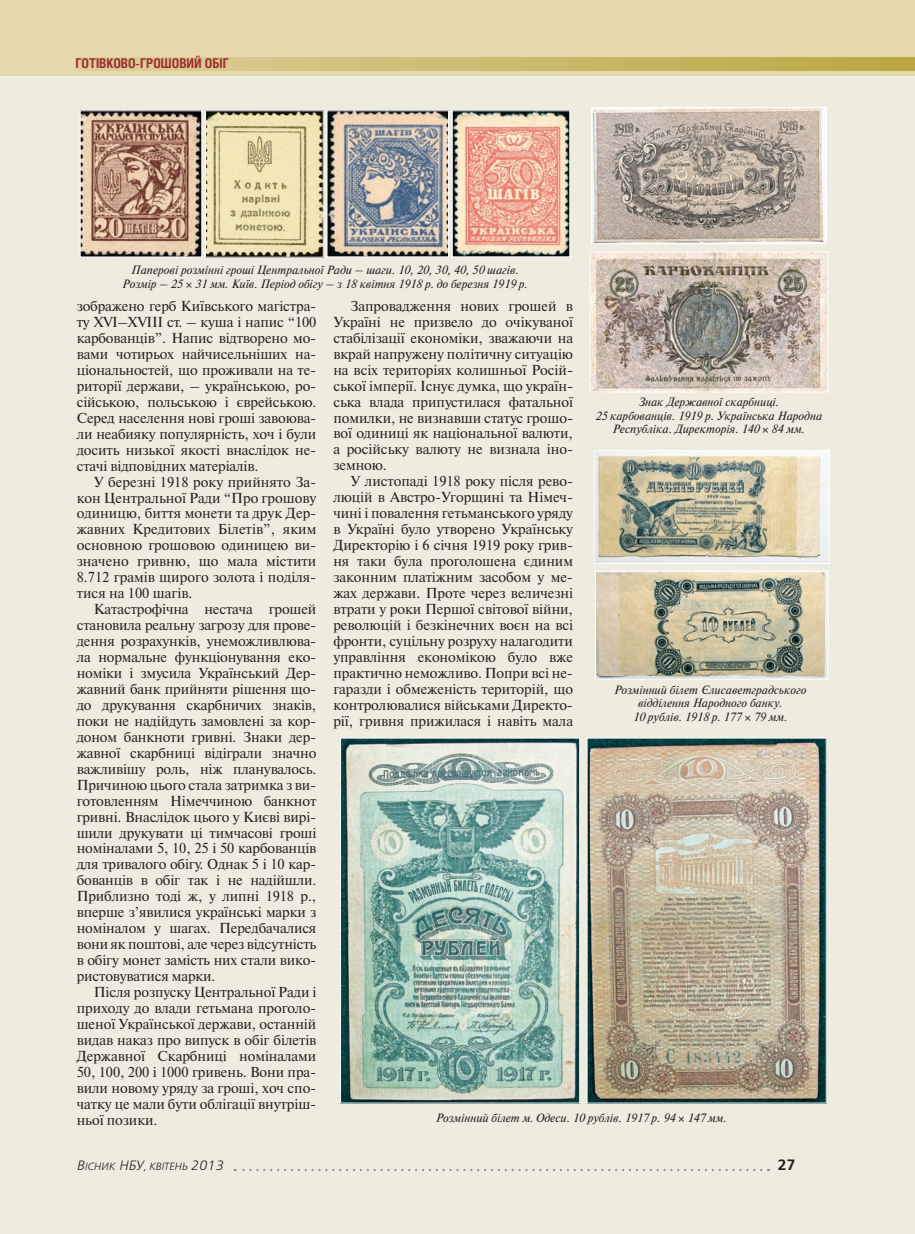
<style>
.page{position:relative;width:915px;height:1234px;background:#fff}
.page>*{position:absolute;margin:0;border:0;box-sizing:border-box;transform-origin:0 0}
.t1{font:15px "Free Set Demi Bold C";color:#231f20}
.Текст__N{font:14.4px/15.9px "Newton C";letter-spacing:-.005em;color:#231f20;text-align:justify}
.РАЗДЕЛ{font:700 13.5px "Helios Cond";color:#9e2d32}
.Фото{font:italic 12px/13.5px "Newton C";color:#231f20;text-align:center}
.t2{font:italic 10.5px "Free Set Light C";color:#231f20}
.s1{font-size:13.5px}
</style>
<div class="page">
<div style="left:0;top:0;width:914px;height:77px;background:#e5d8ae"></div>
<svg style="left:78px;top:57px;width:836px;height:14px"></svg>
<div style="left:0;top:77px;width:914px;height:1156px;background:#eeecde"></div>
<svg style="left:234px;top:1169px;width:527px;height:1px"></svg>
<img style="left:82px;top:112px;width:118px;height:143px">
<img style="left:328px;top:112px;width:119px;height:143px">
<div style="left:326px;top:110px;width:123px;height:147px;border:1px solid #fff"></div>
<img style="left:454px;top:112px;width:114px;height:143px">
<img style="left:207px;top:112px;width:114px;height:143px">
<img style="left:593px;top:109px;width:231px;height:133px">
<div style="left:591px;top:107px;width:235px;height:137px;border:1px solid #fff"></div>
<img style="left:591px;top:254px;width:235px;height:136px">
<div style="left:589px;top:252px;width:239px;height:140px;border:1px solid #fff"></div>
<img style="left:588px;top:739px;width:236px;height:362px">
<div style="left:586px;top:737px;width:240px;height:366px;border:1px solid #fff"></div>
<img style="left:342px;top:739px;width:236px;height:362px">
<div style="left:340px;top:737px;width:240px;height:366px;border:1px solid #fff"></div>
<img style="left:597px;top:572px;width:229px;height:105px">
<div style="left:595px;top:570px;width:233px;height:109px;border:1px solid #fff"></div>
<img style="left:595px;top:452px;width:232px;height:109px">
<div style="left:593px;top:450px;width:236px;height:113px;border:1px solid #fff"></div>
<p class="РАЗДЕЛ" style="left:75px;top:55px;width:155px">ГОТІВКОВО-ГРОШОВИЙ ОБІГ</p>
<p class="Фото" style="left:122px;top:263px;width:407px">Паперові розмінні гроші Центральної Ради – шаги. 10, 20, 30, 40, 50 шагів.<br>Розмір – 25 31 мм. Київ. Період обігу – з 18 квітня 1918 р. до березня 1919 р.</p>
<p class="Текст__N" style="left:77px;top:298px;width:241px;text-align:left">зображено герб Київського магістра&shy;ту XVI–XVIII ст. – куша і напис “100 карбованців”. Напис відтворено мо&shy;вами чотирьох найчисельніших на&shy;ціональностей, що проживали на те&shy;риторії держави, – українською, ро&shy;сійською, польською і єврейською.<br>Серед населення нові гроші завоюва&shy;ли неабияку популярність, хоч і були досить низької якості внаслідок не&shy;стачі відповідних матеріалів.</p>
<p class="Текст__N" style="left:77px;top:473px;width:241px;text-indent:17px">У березні 1918 року прийнято За&shy;кон Центральної Ради “Про грошову одиницю, биття монети та друк Дер&shy;жавних Кредитових Білетів”, яким основною грошовою одиницею ви&shy;значено гривню, що мала містити 8.712 грамів щирого золота і поділя&shy;тися на 100 шагів.</p>
<p class="Текст__N" style="left:77px;top:601px;width:241px;text-indent:17px">Катастрофічна нестача грошей становила реальну загрозу для прове&shy;дення розрахунків, унеможливлюва&shy;ла нормальне функціонування еко&shy;номіки і змусила Український Дер&shy;жавний банк прийняти рішення що&shy;до друкування скарбничих знаків, поки не надійдуть замовлені за кор&shy;доном банкноти гривні. Знаки дер&shy;жавної скарбниці відіграли значно важливішу роль, ніж планувалось.<br>Причиною цього стала затримка з ви&shy;готовленням Німеччиною банкнот гривні. Внаслідок цього у Києві вирі&shy;шили друкувати ці тимчасові гроші номіналами 5, 10, 25 і 50 карбованців для тривалого обігу. Однак 5 і 10 кар&shy;бованців в обіг так і не надійшли.<br>Приблизно тоді ж, у липні 1918 р., вперше з’явилися українські марки з номіналом у шагах. Передбачалися вони як поштові, але через відсутність в обігу монет замість них стали вико&shy;ристовуватися марки.</p>
<p class="Текст__N" style="left:77px;top:983px;width:241px;text-indent:17px">Після розпуску Центральної Ради і приходу до влади гетьмана проголо&shy;шеної Української держави, останній видав наказ про випуск в обіг білетів Державної Скарбниці номіналами 50, 100, 200 і 1000 гривень. Вони пра&shy;вили новому уряду за гроші, хоч спо&shy;чатку це мали бути облігації внутріш&shy;ньої позики.</p>
<p class="Текст__N" style="left:333px;top:298px;width:241px;text-indent:17px">Запровадження нових грошей в Україні не призвело до очікуваної стабілізації економіки, зважаючи на вкрай напружену політичну ситуацію на всіх територіях колишньої Росій&shy;ської імперії. Існує думка, що україн&shy;ська влада припустилася фатальної помилки, не визнавши статус грошо&shy;вої одиниці як національної валюти, а російську валюту не визнала іно&shy;земною.</p>
<p class="Текст__N" style="left:333px;top:473px;width:241px;text-align:left;text-indent:17px">У листопаді 1918 року після рево&shy;люцій в Австро-Угорщині та Німеч&shy;чині і повалення гетьманського уряду в Україні було утворено Українську Директорію і 6 січня 1919 року грив&shy;ня таки була проголошена єдиним законним платіжним засобом у ме&shy;жах держави. Проте через величезні втрати у роки Першої світової війни, революцій і безкінечних воєн на всі фронти, суцільну розруху налагодити управління економікою було вже практично неможливо. Попри всі не&shy;гаразди і обмеженість територій, що контролювалися військами Директо&shy;рії, гривня прижилася і навіть мала</p>
<p class="Фото" style="left:595px;top:395px;width:228px">Знак Державної скарбниці.<br>25 карбованців. 1919 р. Українська Народна<br>Республіка. Директорія. 140 84 мм.</p>
<p class="Фото" style="left:613px;top:683px;width:194px">Розмінний білет Єлисаветградського відділення Народного банку.<br>10 рублів. 1918 р. 177 79 мм.</p>
<p class="Фото" style="left:435px;top:1111px;width:292px">Розмінний білет м. Одеси. 10 рублів. 1917 р. 94 147 мм.</p>
<p class="t2" style="left:77px;top:1160px;width:148px"><span class="s1">В</span>ІСНИК <span class="s1">НБУ</span>, КВІТЕНЬ <span class="s1">2013</span></p>
<p class="t1" style="left:777px;top:1155px;width:20px">27</p>
</div>
